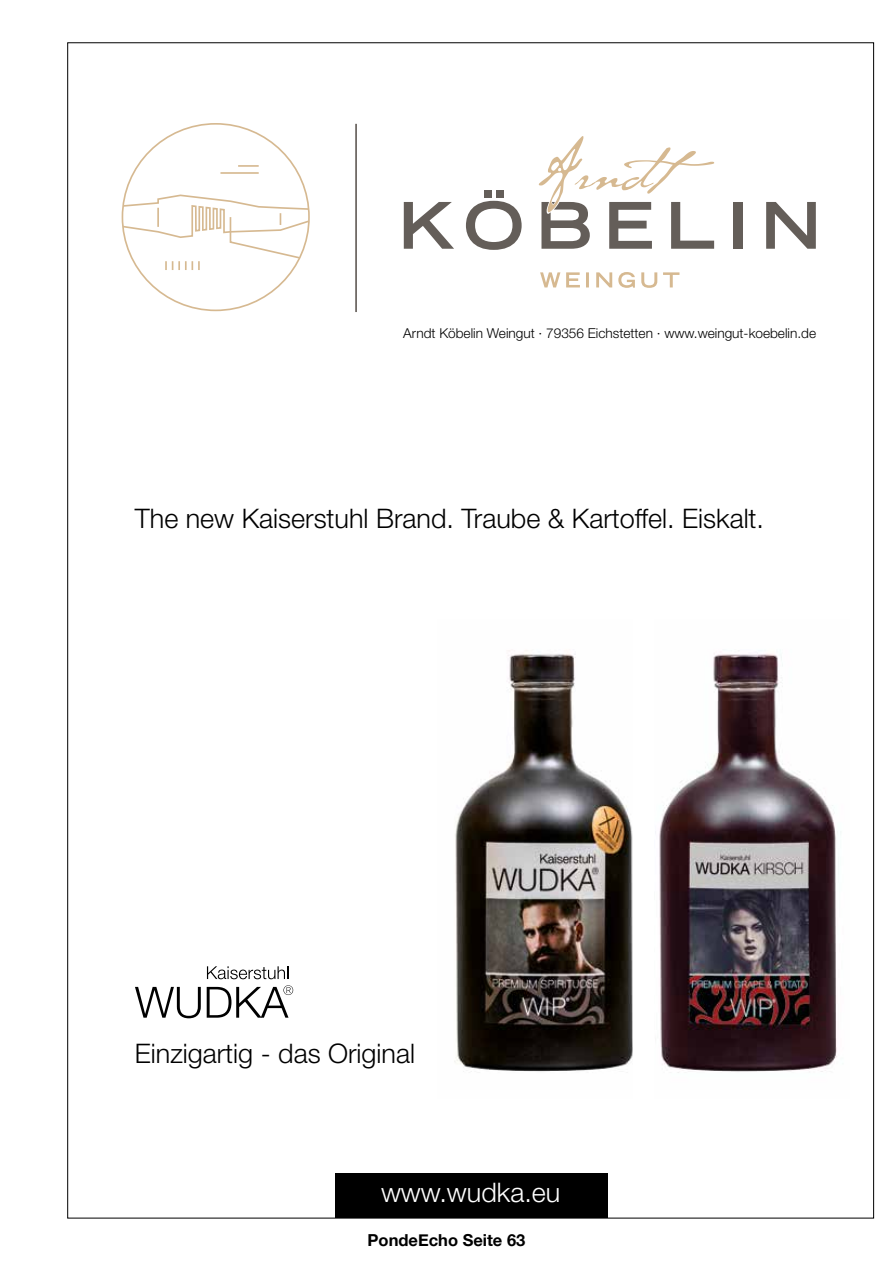
<style>
.page{position:relative;width:893px;height:1263px;background:#fff}
.page>*{position:absolute;margin:0;border:0;box-sizing:border-box;transform-origin:0 0}
.t1{font:300 27px "Helvetica Neue";color:#000}
.t2{font:300 27px "Helvetica Neue";color:#fff}
.t3{font:700 16.5px "Helvetica Neue";color:#000}
.t4{font:300 13.65px "Helvetica Neue";color:#000}
</style>
<div class="page">
<div style="left:335px;top:1173px;width:273px;height:45px;background:#000"></div>
<img style="left:454px;top:650px;width:387px;height:423px">
<svg style="left:404px;top:202px;width:50px;height:47px"></svg>
<svg style="left:466px;top:201px;width:56px;height:49px"></svg>
<div style="left:496px;top:190px;width:7px;height:7px;background:#645e59"></div>
<div style="left:484px;top:190px;width:7px;height:7px;background:#645e59"></div>
<div style="left:734px;top:202px;width:9px;height:47px;background:#645e59"></div>
<svg style="left:766px;top:202px;width:50px;height:47px"></svg>
<hr style="left:355px;top:124px;width:2px;height:188px;background:#645e59">
<hr style="left:220px;top:172px;width:39px;height:2px;background:#d6b991">
<hr style="left:238px;top:165px;width:21px;height:2px;background:#d6b991">
<svg style="left:121px;top:194px;width:189px;height:76px"></svg>
<svg style="left:540px;top:272px;width:139px;height:16px"></svg>
<svg style="left:539px;top:136px;width:175px;height:113px"></svg>
<svg style="left:135px;top:987px;width:66px;height:31px"></svg>
<svg style="left:207px;top:966px;width:81px;height:13px"></svg>
<svg style="left:207px;top:985px;width:86px;height:33px"></svg>
<p class="t4" style="left:403px;top:322px;width:414px">Arndt Köbelin Weingut · 79356 Eichstetten · www.weingut-koebelin.de</p>
<p class="t1" style="left:135px;top:497px;width:631px">The new Kaiserstuhl Brand. Traube &amp; Kartoffel. Eiskalt.</p>
<p class="t1" style="left:135px;top:1031px;width:282px">Einzigartig - das Original</p>
<p class="t2" style="left:381px;top:1171px;width:181px">www.wudka.eu</p>
<p class="t3" style="left:368px;top:1227px;width:159px">PondeEcho Seite 63</p>
</div>
